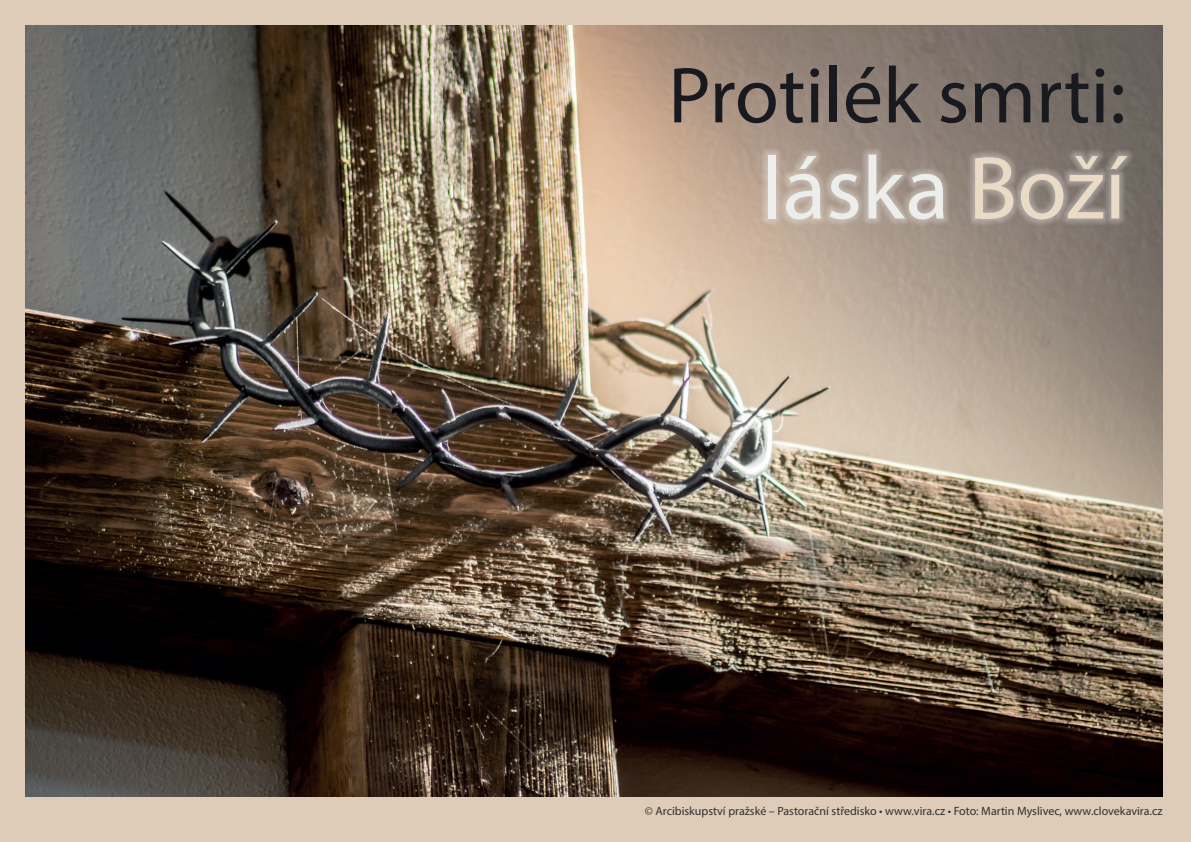
<style>
.page{position:relative;width:1191px;height:842px;background:#dfccb8}
.page>*{position:absolute;margin:0;border:0;box-sizing:border-box;transform-origin:0 0}
.t1{font:90px "Myriad Pro";color:#ebeeea}
.t2{font:80px "Myriad Pro";color:#191a1f}
.t3{font:12px "Myriad Pro";color:#2e3131}
.s1{color:#eadbc7}
</style>
<div class="page">
<img style="left:26px;top:26px;width:1136px;height:770px">
<div style="left:761px;top:147px;width:373px;height:79px;background:#fff;opacity:.65"></div>
<h2 class="t2" style="left:668px;top:46px;width:459px">Protilék smrti:</h2>
<h1 class="t1" style="left:761px;top:133px;width:366px">láska <span class="s1">Boží</span></h1>
<p class="t3" style="left:645px;top:803px;width:519px">© Arcibiskupství pražské – Pastorační středisko • www.vira.cz • Foto: Martin Myslivec, www.clovekavira.cz</p>
</div>
